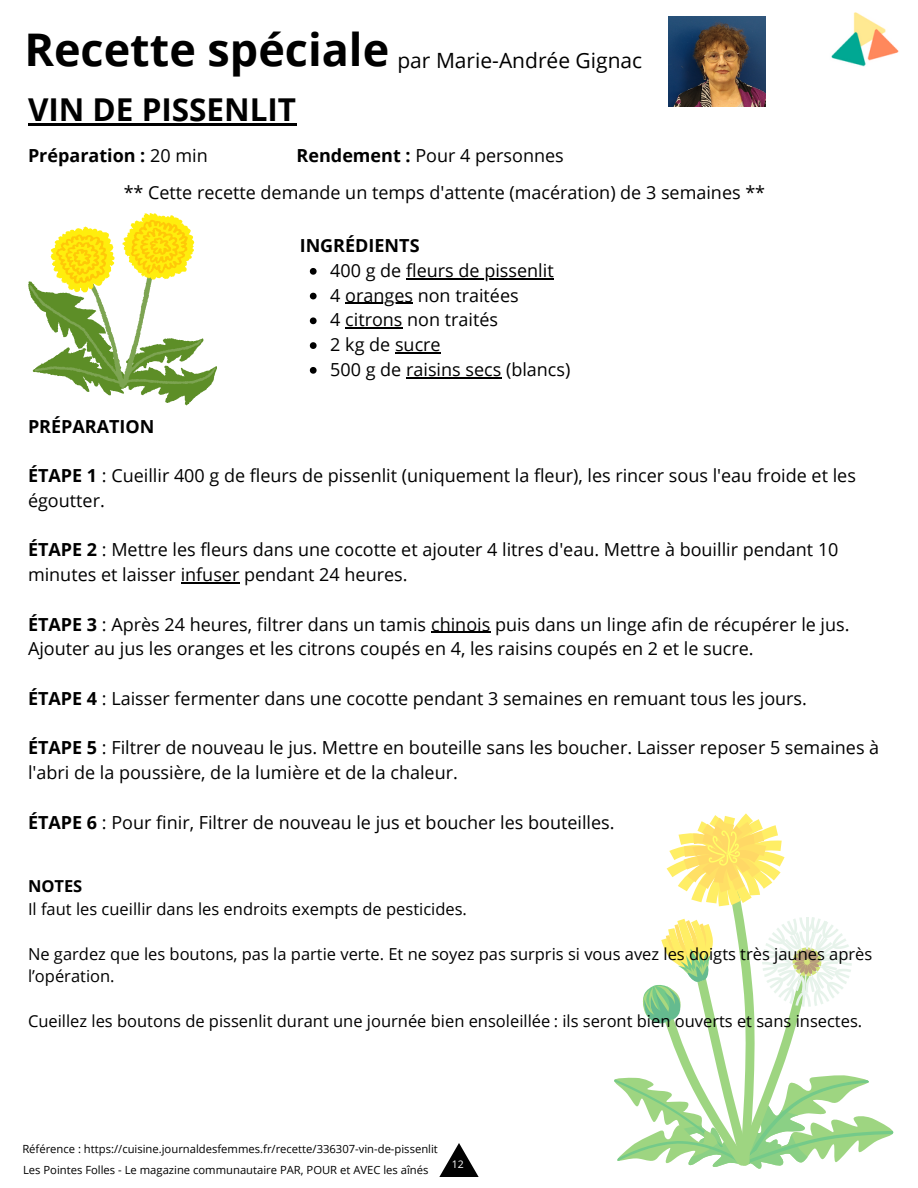
<style>
.page{position:relative;width:918px;height:1188px;background:#fff}
.page>*{position:absolute;margin:0;border:0;box-sizing:border-box;transform-origin:0 0}
.t1{font:700 45px "Open Sans";color:#000}
.t2{font:700 31.5px "Open Sans";color:#000}
.t3{font:21px "Open Sans";color:#000}
.t4{font:18px/24.8px "Open Sans";color:#000}
.t5{font:700 18px "Open Sans";color:#000}
.t6{font:16.5px/22.5px "Open Sans";color:#000}
.t7{font:700 16.5px "Open Sans";color:#000}
.t8{font:11.25px "Open Sans";color:#000}
.t9{font:10.5px "Open Sans";color:#fff}
.s1{font-weight:400}
.s2{font-weight:700}
</style>
<div class="page">
<img style="left:831px;top:12px;width:68px;height:55px">
<svg style="left:439px;top:1143px;width:40px;height:34px"></svg>
<hr style="left:181px;top:582px;width:58px;height:1px;background:#000">
<hr style="left:431px;top:632px;width:59px;height:1px;background:#000">
<svg style="left:28px;top:213px;width:189px;height:192px"></svg>
<svg style="left:614px;top:813px;width:280px;height:356px"></svg>
<img style="left:669px;top:17px;width:96px;height:90px">
<hr style="left:28px;top:124px;width:268px;height:2px;background:#000">
<svg style="left:310px;top:268px;width:7px;height:7px"></svg>
<hr style="left:406px;top:278px;width:48px;height:1px;background:#000">
<hr style="left:454px;top:278px;width:89px;height:1px;background:#000">
<svg style="left:310px;top:293px;width:7px;height:6px"></svg>
<hr style="left:345px;top:303px;width:68px;height:1px;background:#000">
<svg style="left:310px;top:317px;width:7px;height:7px"></svg>
<hr style="left:345px;top:328px;width:58px;height:1px;background:#000">
<svg style="left:310px;top:342px;width:7px;height:7px"></svg>
<hr style="left:395px;top:352px;width:46px;height:1px;background:#000">
<svg style="left:310px;top:367px;width:7px;height:7px"></svg>
<hr style="left:406px;top:377px;width:95px;height:1px;background:#000">
<p class="t1" style="left:24px;top:18px;width:366px">Recette spéciale</p>
<p class="t2" style="left:28px;top:88px;width:270px">VIN DE PISSENLIT</p>
<p class="t3" style="left:397px;top:46px;width:246px">par Marie-Andrée Gignac</p>
<p class="t5" style="left:28px;top:143px;width:181px">Préparation : <span class="s1">20 min</span></p>
<p class="t4" style="left:297px;top:143px;width:269px"><span class="s2">Rendement :</span> Pour 4 personnes</p>
<p class="t4" style="left:124px;top:180px;width:643px">** Cette recette demande un temps d'attente (macération) de 3 semaines **</p>
<p class="t5" style="left:300px;top:233px;width:121px">INGRÉDIENTS</p>
<p class="t4" style="left:330px;top:258px;width:225px">400 g de fleurs de pissenlit</p>
<p class="t4" style="left:330px;top:282px;width:190px">4 oranges non traitées</p>
<p class="t4" style="left:330px;top:307px;width:169px">4 citrons non traités</p>
<p class="t4" style="left:330px;top:332px;width:112px">2 kg de sucre</p>
<p class="t4" style="left:330px;top:357px;width:242px">500 g de raisins secs (blancs)</p>
<p class="t5" style="left:28px;top:413px;width:128px">PRÉPARATION</p>
<p class="t4" style="left:28px;top:463px;width:829px"><span class="s2">ÉTAPE 1</span> : Cueillir 400 g de fleurs de pissenlit (uniquement la fleur), les rincer sous l'eau froide et les égoutter.</p>
<p class="t4" style="left:28px;top:537px;width:812px"><span class="s2">ÉTAPE 2</span> : Mettre les fleurs dans une cocotte et ajouter 4 litres d'eau. Mettre à bouillir pendant 10 minutes et laisser infuser pendant 24 heures.</p>
<p class="t4" style="left:28px;top:611px;width:823px"><span class="s2">ÉTAPE 3</span> : Après 24 heures, filtrer dans un tamis chinois puis dans un linge afin de récupérer le jus.<br>Ajouter au jus les oranges et les citrons coupés en 4, les raisins coupés en 2 et le sucre.</p>
<p class="t4" style="left:28px;top:685px;width:780px"><span class="s2">ÉTAPE 4</span> : Laisser fermenter dans une cocotte pendant 3 semaines en remuant tous les jours.</p>
<p class="t4" style="left:28px;top:735px;width:853px"><span class="s2">ÉTAPE 5</span> : Filtrer de nouveau le jus. Mettre en bouteille sans les boucher. Laisser reposer 5 semaines à l'abri de la poussière, de la lumière et de la chaleur.</p>
<p class="t4" style="left:28px;top:809px;width:588px"><span class="s2">ÉTAPE 6</span> : Pour finir, Filtrer de nouveau le jus et boucher les bouteilles.</p>
<p class="t7" style="left:28px;top:874px;width:56px">NOTES</p>
<p class="t6" style="left:28px;top:897px;width:440px">Il faut les cueillir dans les endroits exempts de pesticides.</p>
<p class="t6" style="left:28px;top:942px;width:846px">Ne gardez que les boutons, pas la partie verte. Et ne soyez pas surpris si vous avez les doigts très jaunes après l’opération.</p>
<p class="t6" style="left:28px;top:1009px;width:836px">Cueillez les boutons de pissenlit durant une journée bien ensoleillée : ils seront bien ouverts et sans insectes.</p>
<p class="t8" style="left:22px;top:1141px;width:417px">Référence : https://cuisine.journaldesfemmes.fr/recette/336307-vin-de-pissenlit</p>
<p class="t8" style="left:23px;top:1162px;width:407px">Les Pointes Folles - Le magazine communautaire PAR, POUR et AVEC les aînés</p>
<p class="t9" style="left:452px;top:1157px;width:13px">12</p>
</div>
